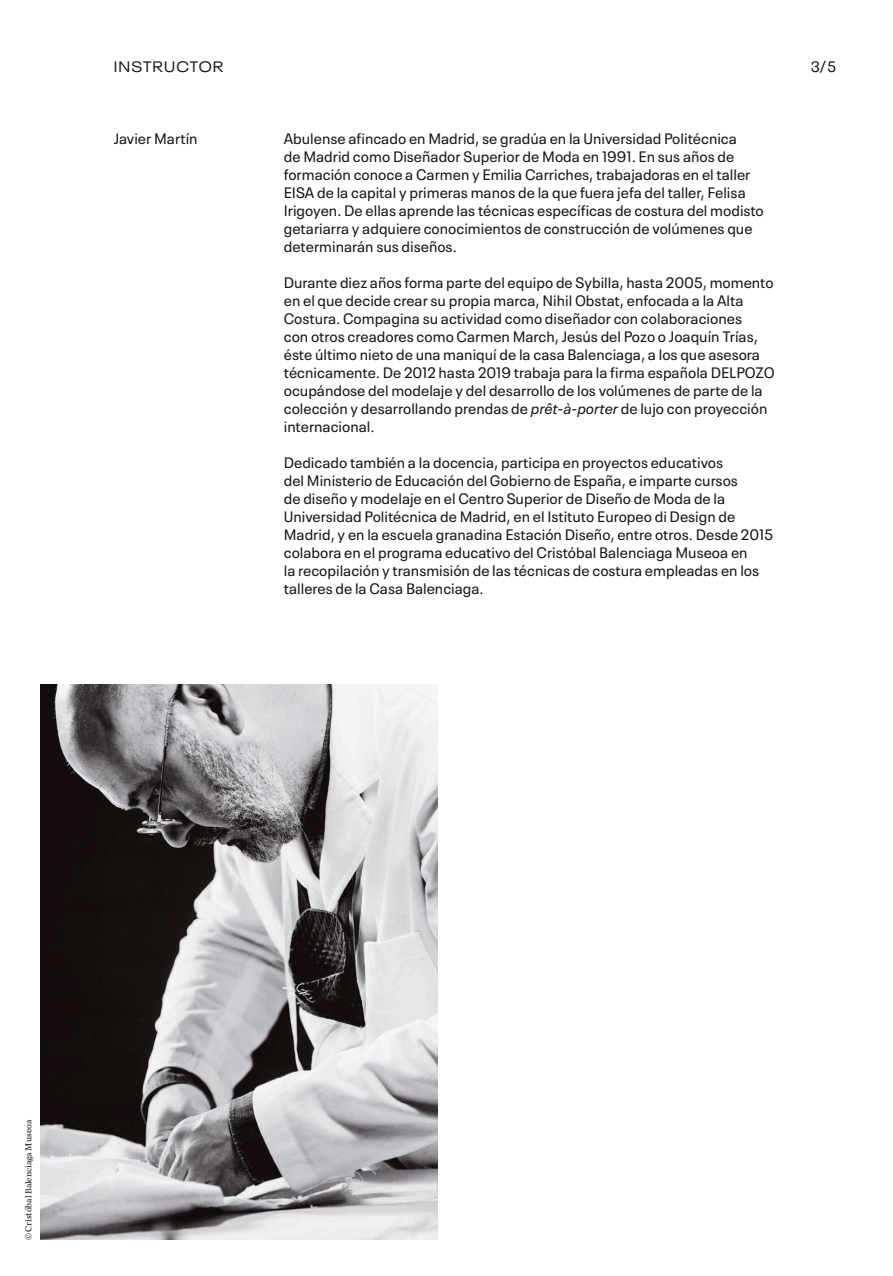
<style>
.page{position:relative;width:893px;height:1276px;background:#fff}
.page>*{position:absolute;margin:0;border:0;box-sizing:border-box;transform-origin:0 0}
.BODY_02{font:15px/18px "Neue Plak Text";color:#171715}
.SECCION_01{font:15px/18px "Neue Plak Text";color:#171715}
.t1{font:expanded 15px "Neue Plak";letter-spacing:.08em;color:#171715}
.t2{font:9px "Chronicle Text G2";color:#171715}
.s1{color:#fff}
.s2{font-style:italic;color:#fff}
.s3{font-style:italic}
</style>
<div class="page">
<img style="left:40px;top:684px;width:397px;height:556px">
<p class="t1" style="left:114px;top:55px;width:111px">INSTRUCTOR</p>
<p class="SECCION_01" style="left:114px;top:128px;width:85px">Javier Martín</p>
<p class="SECCION_01" style="left:284px;top:128px;width:482px">Abulense afincado en Madrid, se <span class="s1">g</span>radúa en la Universidad Politécnica<br>de Madrid como Diseñador Su<span class="s1">p</span>erior de Moda en 1991. En sus años de formación conoce a Carmen <span class="s1">y</span> Emilia Carriches, traba<span class="s1">j</span>adoras en el taller EISA de la ca<span class="s1">p</span>ital <span class="s1">y p</span>rimeras manos de la <span class="s1">q</span>ue fuera <span class="s1">j</span>efa del taller, Felisa Iri<span class="s1">g</span>o<span class="s1">y</span>en. De ellas a<span class="s1">p</span>rende las técnicas es<span class="s1">p</span>ecíficas de costura del modisto <span class="s1">g</span>etariarra <span class="s1">y</span> ad<span class="s1">q</span>uiere conocimientos de construcción de volúmenes <span class="s1">q</span>ue determinarán sus diseños.</p>
<p class="BODY_02" style="left:284px;top:272px;width:492px">Durante diez años forma <span class="s1">p</span>arte del e<span class="s1">q</span>ui<span class="s1">p</span>o de S<span class="s1">y</span>billa, hasta 2005, momento en el <span class="s1">q</span>ue decide crear su <span class="s1">p</span>ro<span class="s1">p</span>ia marca, Nihil Obstat, enfocada a la Alta Costura. Com<span class="s1">p</span>a<span class="s1">g</span>ina su actividad como diseñador con colaboraciones<br>con otros creadores como Carmen March, Jesús del Pozo o Joa<span class="s1">q</span>uín Trías, éste último nieto de una mani<span class="s1">q</span>uí de la casa Balencia<span class="s1">g</span>a, a los <span class="s1">q</span>ue asesora técnicamente. De 2012 hasta 2019 traba<span class="s1">j</span>a <span class="s1">p</span>ara la firma es<span class="s1">p</span>añola DELPOZO ocu<span class="s1">p</span>ándose del modela<span class="s1">j</span>e <span class="s1">y</span> del desarrollo de los volúmenes de <span class="s1">p</span>arte de la colección <span class="s1">y</span> desarrollando <span class="s1">p</span>rendas de <span class="s2">p</span><span class="s3">rêt-à-</span><span class="s2">p</span><span class="s3">orter</span> de lu<span class="s1">j</span>o con <span class="s1">p</span>ro<span class="s1">y</span>ección internacional.</p>
<p class="BODY_02" style="left:284px;top:452px;width:491px">Dedicado también a la docencia, <span class="s1">p</span>artici<span class="s1">p</span>a en <span class="s1">p</span>ro<span class="s1">y</span>ectos educativos<br>del Ministerio de Educación del Gobierno de Es<span class="s1">p</span>aña, e im<span class="s1">p</span>arte cursos<br>de diseño <span class="s1">y</span> modela<span class="s1">j</span>e en el Centro Su<span class="s1">p</span>erior de Diseño de Moda de la Universidad Politécnica de Madrid, en el Istituto Euro<span class="s1">p</span>eo di Desi<span class="s1">g</span>n de Madrid, <span class="s1">y</span> en la escuela <span class="s1">g</span>ranadina Estación Diseño, entre otros. Desde 2015 colabora en el <span class="s1">p</span>ro<span class="s1">g</span>rama educativo del Cristóbal Balencia<span class="s1">g</span>a Museoa en<br>la reco<span class="s1">p</span>ilación <span class="s1">y</span> transmisión de las técnicas de costura em<span class="s1">p</span>leadas en los talleres de la Casa Balencia<span class="s1">g</span>a.</p>
<p class="BODY_02" style="left:811px;top:56px;width:27px">3/ 5</p>
<p class="t2" style="left:22px;top:1240px;width:121px;rotate:-90deg">© Cristóbal Balenciaga Museoa</p>
</div>
